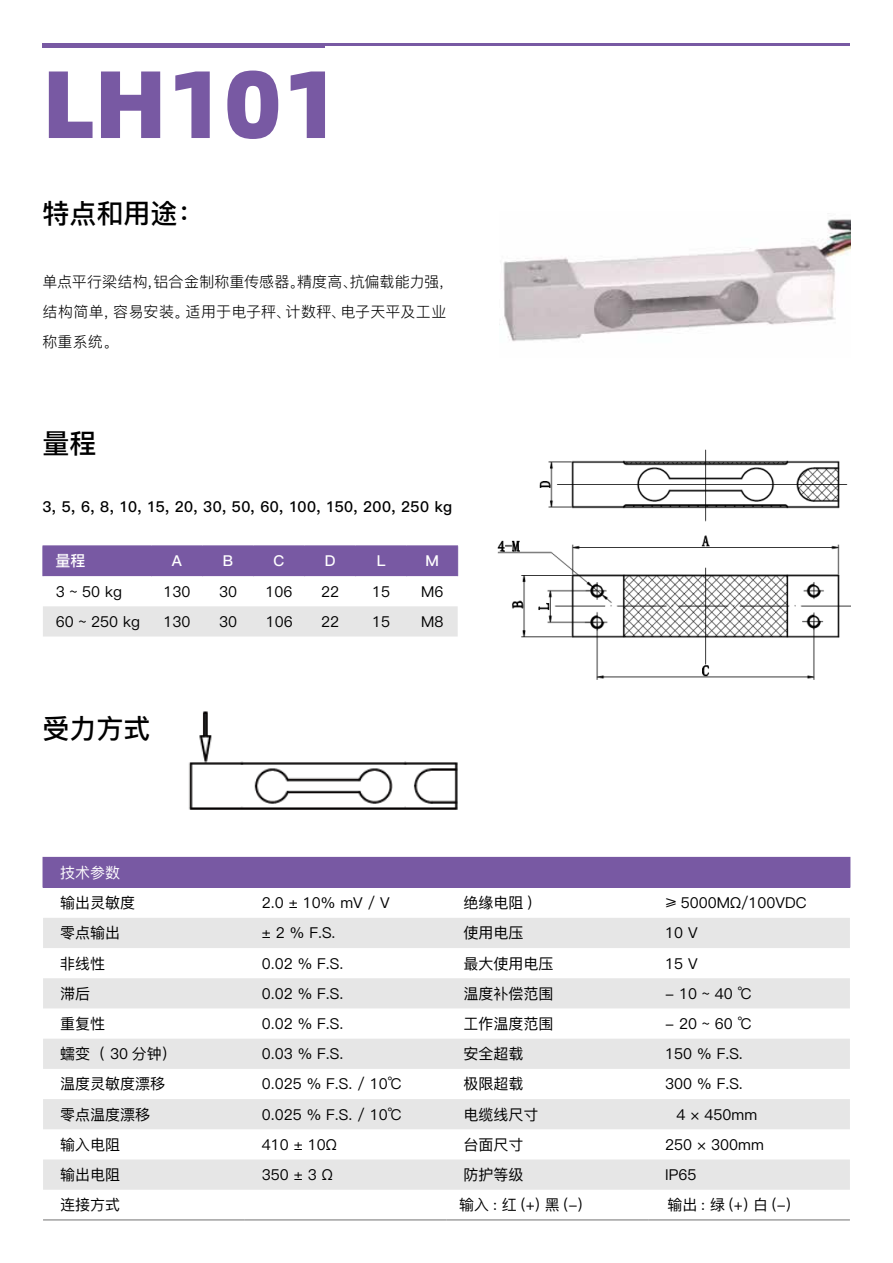
<style>
.page{position:relative;width:893px;height:1263px;background:#fff}
.page>*{position:absolute;margin:0;border:0;box-sizing:border-box;transform-origin:0 0}
.t1{font:95.85px "Alibaba Pu Hui Ti H";color:#7859a3}
.t2{font:27px "Ping Fang SC Bold";color:#000}
.t3{font:15px "Ping Fang SC Medium";color:#000}
.t4{font:15px/30px "Ping Fang SC Regular";letter-spacing:.01em;color:#000}
.t5{font:15px "Ping Fang SC Bold";letter-spacing:.025em;color:#000}
.t6{font:15px "Ping Fang SC Bold";color:#fff}
.t7{font:15px "Ping Fang SC Medium";color:#fff}
</style>
<div class="page">
<div style="left:44px;top:546px;width:413px;height:30px;background:#7859a3"></div>
<div style="left:43px;top:606px;width:415px;height:30px;background:#e6e6e6"></div>
<hr style="left:43px;top:545px;width:108px;height:1px;background:#7859a3">
<hr style="left:43px;top:546px;width:1px;height:30px;background:#7859a3">
<hr style="left:151px;top:545px;width:52px;height:1px;background:#7859a3">
<hr style="left:203px;top:545px;width:51px;height:1px;background:#7859a3">
<hr style="left:254px;top:545px;width:51px;height:1px;background:#7859a3">
<hr style="left:305px;top:545px;width:51px;height:1px;background:#7859a3">
<hr style="left:356px;top:545px;width:51px;height:1px;background:#7859a3">
<hr style="left:407px;top:545px;width:51px;height:1px;background:#7859a3">
<hr style="left:457px;top:546px;width:1px;height:30px;background:#7859a3">
<hr style="left:151px;top:546px;width:1px;height:30px;background:#7859a3">
<hr style="left:202px;top:546px;width:1px;height:30px;background:#7859a3">
<hr style="left:253px;top:546px;width:1px;height:30px;background:#7859a3">
<hr style="left:304px;top:546px;width:1px;height:30px;background:#7859a3">
<hr style="left:355px;top:546px;width:1px;height:30px;background:#7859a3">
<hr style="left:406px;top:546px;width:1px;height:30px;background:#7859a3">
<img style="left:499px;top:219px;width:351px;height:123px">
<img style="left:497px;top:449px;width:353px;height:230px">
<img style="left:188px;top:711px;width:270px;height:99px">
<hr style="left:43px;top:43px;width:807px;height:3px;background:#7859a3">
<div style="left:43px;top:857px;width:807px;height:31px;background:#7859a3"></div>
<svg style="left:43px;top:918px;width:807px;height:151px;fill:#e6e6e6"></svg>
<svg style="left:43px;top:1099px;width:807px;height:91px;fill:#e6e6e6"></svg>
<hr style="left:43px;top:1219px;width:202px;height:1px;background:#727171">
<hr style="left:245px;top:1219px;width:201px;height:1px;background:#727171">
<hr style="left:446px;top:1219px;width:202px;height:1px;background:#727171">
<hr style="left:648px;top:1219px;width:202px;height:1px;background:#727171">
<hr style="left:43px;top:45px;width:282px;height:3px;background:#7859a3">
<h1 class="t1" style="left:43px;top:26px;width:298px">LH101</h1>
<h2 class="t2" style="left:43px;top:197px;width:163px">特点和用途：</h2>
<p class="t4" style="left:43px;top:267px;width:413px">单点平行梁结构，铝合金制称重传感器。精度高、抗偏载能力强，结构简单，容易安装。适用于电子秤、计数秤、电子天平及工业称重系统。</p>
<h2 class="t2" style="left:43px;top:427px;width:55px">量程</h2>
<p class="t5" style="left:43px;top:498px;width:411px">3, 5, 6, 8, 10, 15, 20, 30, 50, 60, 100, 150, 200, 250 kg</p>
<p class="t6" style="left:56px;top:552px;width:31px">量程</p>
<p class="t6" style="left:172px;top:552px;width:12px">A</p>
<p class="t6" style="left:223px;top:552px;width:12px">B</p>
<p class="t6" style="left:274px;top:552px;width:12px">C</p>
<p class="t6" style="left:325px;top:552px;width:12px">D</p>
<p class="t6" style="left:377px;top:552px;width:10px">L</p>
<p class="t6" style="left:425px;top:552px;width:15px">M</p>
<p class="t3" style="left:56px;top:582px;width:68px">3 ~ 50 kg</p>
<p class="t3" style="left:164px;top:582px;width:28px">130</p>
<p class="t3" style="left:219px;top:582px;width:19px">30</p>
<p class="t3" style="left:266px;top:582px;width:28px">106</p>
<p class="t3" style="left:321px;top:582px;width:19px">22</p>
<p class="t3" style="left:372px;top:582px;width:19px">15</p>
<p class="t3" style="left:421px;top:582px;width:24px">M6</p>
<p class="t3" style="left:56px;top:612px;width:86px">60 ~ 250 kg</p>
<p class="t3" style="left:164px;top:612px;width:28px">130</p>
<p class="t3" style="left:219px;top:612px;width:19px">30</p>
<p class="t3" style="left:266px;top:612px;width:28px">106</p>
<p class="t3" style="left:321px;top:612px;width:19px">22</p>
<p class="t3" style="left:372px;top:612px;width:19px">15</p>
<p class="t3" style="left:421px;top:612px;width:24px">M8</p>
<h2 class="t2" style="left:43px;top:712px;width:109px">受力方式</h2>
<p class="t7" style="left:60px;top:864px;width:61px">技术参数</p>
<p class="t3" style="left:60px;top:894px;width:76px">输出灵敏度</p>
<p class="t3" style="left:262px;top:894px;width:130px">2.0 ± 10% mV / V</p>
<p class="t3" style="left:463px;top:894px;width:70px">绝缘电阻 )</p>
<p class="t3" style="left:665px;top:894px;width:143px">≥ 5000MΩ/100VDC</p>
<p class="t3" style="left:60px;top:924px;width:61px">零点输出</p>
<p class="t3" style="left:262px;top:924px;width:75px">± 2 % F.S.</p>
<p class="t3" style="left:463px;top:924px;width:61px">使用电压</p>
<p class="t3" style="left:665px;top:924px;width:34px">10 V</p>
<p class="t3" style="left:60px;top:954px;width:46px">非线性</p>
<p class="t3" style="left:262px;top:954px;width:83px">0.02 % F.S.</p>
<p class="t3" style="left:463px;top:954px;width:91px">最大使用电压</p>
<p class="t3" style="left:665px;top:954px;width:34px">15 V</p>
<p class="t3" style="left:60px;top:984px;width:31px">滞后</p>
<p class="t3" style="left:262px;top:984px;width:83px">0.02 % F.S.</p>
<p class="t3" style="left:463px;top:984px;width:91px">温度补偿范围</p>
<p class="t3" style="left:665px;top:984px;width:88px">- 10 ~ 40 ℃</p>
<p class="t3" style="left:60px;top:1015px;width:46px">重复性</p>
<p class="t3" style="left:262px;top:1015px;width:83px">0.02 % F.S.</p>
<p class="t3" style="left:463px;top:1015px;width:91px">工作温度范围</p>
<p class="t3" style="left:665px;top:1015px;width:88px">- 20 ~ 60 ℃</p>
<p class="t3" style="left:60px;top:1045px;width:118px">蠕变（ 30 分钟）</p>
<p class="t3" style="left:262px;top:1045px;width:83px">0.03 % F.S.</p>
<p class="t3" style="left:463px;top:1045px;width:61px">安全超载</p>
<p class="t3" style="left:665px;top:1045px;width:79px">150 % F.S.</p>
<p class="t3" style="left:60px;top:1075px;width:106px">温度灵敏度漂移</p>
<p class="t3" style="left:262px;top:1075px;width:141px">0.025 % F.S. / 10℃</p>
<p class="t3" style="left:463px;top:1075px;width:61px">极限超载</p>
<p class="t3" style="left:665px;top:1075px;width:79px">300 % F.S.</p>
<p class="t3" style="left:60px;top:1105px;width:91px">零点温度漂移</p>
<p class="t3" style="left:262px;top:1105px;width:141px">0.025 % F.S. / 10℃</p>
<p class="t3" style="left:463px;top:1105px;width:76px">电缆线尺寸</p>
<p class="t3" style="left:676px;top:1105px;width:82px">4 × 450mm</p>
<p class="t3" style="left:60px;top:1135px;width:61px">输入电阻</p>
<p class="t3" style="left:262px;top:1135px;width:77px">410 ± 10Ω</p>
<p class="t3" style="left:463px;top:1135px;width:61px">台面尺寸</p>
<p class="t3" style="left:665px;top:1135px;width:100px">250 × 300mm</p>
<p class="t3" style="left:60px;top:1166px;width:61px">输出电阻</p>
<p class="t3" style="left:262px;top:1166px;width:73px">350 ± 3 Ω</p>
<p class="t3" style="left:463px;top:1166px;width:61px">防护等级</p>
<p class="t3" style="left:665px;top:1166px;width:33px">IP65</p>
<p class="t3" style="left:60px;top:1196px;width:61px">连接方式</p>
<p class="t3" style="left:459px;top:1196px;width:125px">输入 : 红 (+) 黑 (-)</p>
<p class="t3" style="left:667px;top:1196px;width:125px">输出 : 绿 (+) 白 (-)</p>
</div>
